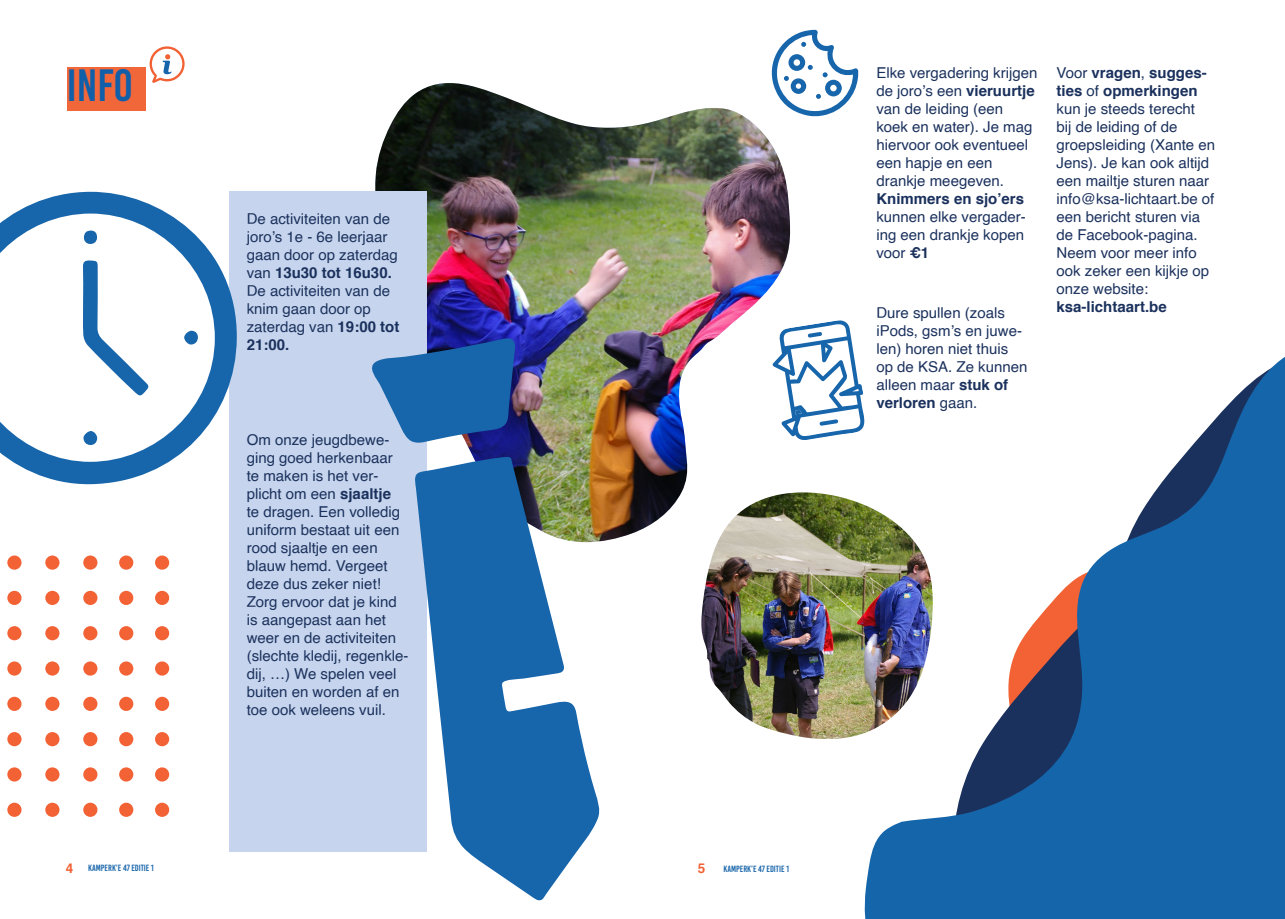
<style>
.page{position:relative;width:1285px;height:919px;background:#fff}
.page>*{position:absolute;margin:0;border:0;box-sizing:border-box;transform-origin:0 0}
.t1{font:45px "Bebas Kai";color:#115fa9}
.t2{font:15px/18px "Helvetica";color:#1b315d}
.t3{font:700 15px "Helvetica";color:#1b315d}
.t4{font:700 13.5px "Helvetica";color:#f16133}
.t5{font:9px "Bebas Kai";color:#1765aa}
.s1{font-weight:700}
.s2{font-family:"Helvetica";font-weight:700;font-size:13.5px;color:#f16133}
</style>
<div class="page">
<div style="left:67px;top:67px;width:78px;height:44px;background:#f2673a"></div>
<svg style="left:149px;top:46px;width:35px;height:37px"></svg>
<img style="left:375px;top:83px;width:416px;height:459px">
<div style="left:229px;top:191px;width:197px;height:661px;background:#c6d5ed"></div>
<svg style="left:0;top:191px;width:237px;height:294px"></svg>
<svg style="left:83px;top:260px;width:66px;height:137px"></svg>
<div style="left:83px;top:431px;width:14px;height:14px;background:#1765aa;border-radius:50%"></div>
<div style="left:84px;top:230px;width:13px;height:14px;background:#1765aa;border-radius:50%"></div>
<svg style="left:184px;top:330px;width:14px;height:15px"></svg>
<svg style="left:415px;top:455px;width:186px;height:445px;fill:#1765aa"></svg>
<svg style="left:372px;top:338px;width:143px;height:105px"></svg>
<div style="left:7px;top:767px;width:15px;height:14px;background:#f26235;border-radius:50%"></div>
<div style="left:45px;top:767px;width:14px;height:14px;background:#f26235;border-radius:50%"></div>
<div style="left:83px;top:767px;width:14px;height:14px;background:#f26235;border-radius:50%"></div>
<div style="left:119px;top:767px;width:14px;height:14px;background:#f26235;border-radius:50%"></div>
<div style="left:155px;top:767px;width:14px;height:14px;background:#f26235;border-radius:50%"></div>
<div style="left:7px;top:802px;width:15px;height:14px;background:#f26235;border-radius:50%"></div>
<div style="left:45px;top:802px;width:14px;height:14px;background:#f26235;border-radius:50%"></div>
<div style="left:83px;top:802px;width:14px;height:14px;background:#f26235;border-radius:50%"></div>
<div style="left:119px;top:802px;width:14px;height:14px;background:#f26235;border-radius:50%"></div>
<div style="left:155px;top:802px;width:14px;height:14px;background:#f26235;border-radius:50%"></div>
<div style="left:7px;top:555px;width:15px;height:14px;background:#f26235;border-radius:50%"></div>
<div style="left:45px;top:555px;width:14px;height:14px;background:#f26235;border-radius:50%"></div>
<div style="left:83px;top:555px;width:14px;height:14px;background:#f26235;border-radius:50%"></div>
<div style="left:119px;top:555px;width:14px;height:14px;background:#f26235;border-radius:50%"></div>
<div style="left:155px;top:555px;width:14px;height:14px;background:#f26235;border-radius:50%"></div>
<div style="left:7px;top:590px;width:15px;height:15px;background:#f26235;border-radius:50%"></div>
<div style="left:45px;top:590px;width:14px;height:15px;background:#f26235;border-radius:50%"></div>
<div style="left:83px;top:590px;width:14px;height:15px;background:#f26235;border-radius:50%"></div>
<div style="left:119px;top:590px;width:14px;height:15px;background:#f26235;border-radius:50%"></div>
<div style="left:155px;top:590px;width:14px;height:15px;background:#f26235;border-radius:50%"></div>
<div style="left:7px;top:626px;width:15px;height:14px;background:#f26235;border-radius:50%"></div>
<div style="left:45px;top:626px;width:14px;height:14px;background:#f26235;border-radius:50%"></div>
<div style="left:83px;top:626px;width:14px;height:14px;background:#f26235;border-radius:50%"></div>
<div style="left:119px;top:626px;width:14px;height:14px;background:#f26235;border-radius:50%"></div>
<div style="left:155px;top:626px;width:14px;height:14px;background:#f26235;border-radius:50%"></div>
<div style="left:7px;top:661px;width:15px;height:14px;background:#f26235;border-radius:50%"></div>
<div style="left:45px;top:661px;width:14px;height:14px;background:#f26235;border-radius:50%"></div>
<div style="left:83px;top:661px;width:14px;height:14px;background:#f26235;border-radius:50%"></div>
<div style="left:119px;top:661px;width:14px;height:14px;background:#f26235;border-radius:50%"></div>
<div style="left:155px;top:661px;width:14px;height:14px;background:#f26235;border-radius:50%"></div>
<div style="left:7px;top:696px;width:15px;height:15px;background:#f26235;border-radius:50%"></div>
<div style="left:45px;top:696px;width:14px;height:15px;background:#f26235;border-radius:50%"></div>
<div style="left:83px;top:696px;width:14px;height:15px;background:#f26235;border-radius:50%"></div>
<div style="left:119px;top:696px;width:14px;height:15px;background:#f26235;border-radius:50%"></div>
<div style="left:155px;top:696px;width:14px;height:15px;background:#f26235;border-radius:50%"></div>
<div style="left:7px;top:732px;width:15px;height:14px;background:#f26235;border-radius:50%"></div>
<div style="left:45px;top:732px;width:14px;height:14px;background:#f26235;border-radius:50%"></div>
<div style="left:83px;top:732px;width:14px;height:14px;background:#f26235;border-radius:50%"></div>
<div style="left:119px;top:732px;width:14px;height:14px;background:#f26235;border-radius:50%"></div>
<div style="left:155px;top:732px;width:14px;height:14px;background:#f26235;border-radius:50%"></div>
<svg style="left:864px;top:357px;width:420px;height:561px;fill:#1465aa"></svg>
<img style="left:700px;top:492px;width:232px;height:246px">
<svg style="left:772px;top:320px;width:92px;height:120px"></svg>
<svg style="left:766px;top:30px;width:92px;height:86px"></svg>
<p class="t1" style="left:67px;top:61px;width:68px">INFO</p>
<p class="t2" style="left:247px;top:210px;width:152px">De activiteiten van de joro’s 1e - 6e leerjaar gaan door op zaterdag van <span class="s1">13u30 tot 16u30.</span></p>
<p class="t2" style="left:247px;top:282px;width:154px">De activiteiten van de knim gaan door op zaterdag van <span class="s1">19:00 tot<br>21:00.</span></p>
<p class="t2" style="left:247px;top:431px;width:155px">Om onze jeugdbewe&shy;ging goed herkenbaar te maken is het ver&shy;plicht om een <span class="s1">sjaaltje </span>te dragen. Een volledig uniform bestaat uit een rood sjaaltje en een blauw hemd. Vergeet deze dus zeker niet!</p>
<p class="t2" style="left:247px;top:593px;width:163px">Zorg ervoor dat je kind is aangepast aan het weer en de activiteiten (slechte kledij, regenkle&shy;dij, …) We spelen veel buiten en worden af en toe ook weleens vuil.</p>
<p class="t5" style="left:66px;top:863px;width:89px"><span class="s2">4</span> KAMPERK’E 47 EDITIE 1</p>
<p class="t4" style="left:697px;top:857px;width:9px">5</p>
<p class="t5" style="left:723px;top:863px;width:67px">KAMPERK’E 47 EDITIE 1</p>
<p class="t2" style="left:876px;top:64px;width:162px">Elke vergadering krijgen de joro’s een <span class="s1">vieruurtje</span></p>
<p class="t2" style="left:876px;top:100px;width:157px">van de leiding (een koek en water). Je mag hiervoor ook eventueel een hapje en een drankje meegeven.<br><span class="s1">Knimmers en sjo’ers </span>kunnen elke vergader&shy;ing een drankje kopen voor <span class="s1">€1</span></p>
<p class="t2" style="left:876px;top:303px;width:152px">Dure spullen (zoals iPods, gsm’s en juwe&shy;len) horen niet thuis op de KSA. Ze kunnen alleen maar <span class="s1">stuk of verloren</span> gaan.</p>
<p class="t2" style="left:1056px;top:64px;width:160px">Voor <span class="s1">vragen</span>, <span class="s1">sugges&shy;ties</span> of <span class="s1">opmerkingen </span>kun je steeds terecht<br>bij de leiding of de groepsleiding (Xante en<br>Jens). Je kan ook altijd een mailtje sturen naar info@ksa-lichtaart.be of een bericht sturen via de Facebook-pagina.</p>
<p class="t2" style="left:1056px;top:244px;width:154px">Neem voor meer info ook zeker een kijkje op onze website:</p>
<p class="t3" style="left:1056px;top:295px;width:112px">ksa-lichtaart.be</p>
</div>
